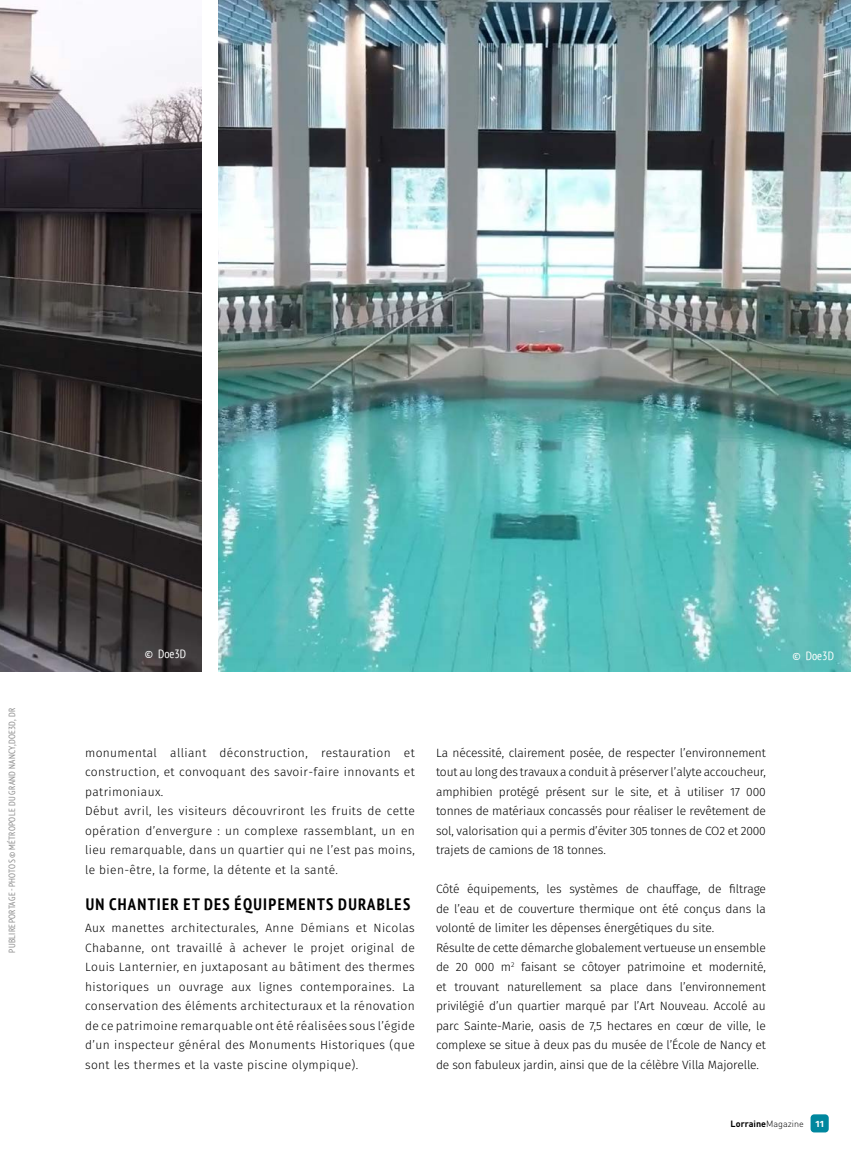
<style>
.page{position:relative;width:851px;height:1149px;background:#fff}
.page>*{position:absolute;margin:0;border:0;box-sizing:border-box;transform-origin:0 0}
.t1{font:700 condensed 16.5px "PT Sans";letter-spacing:.08em;color:#000}
.t2{font:300 12px/19.5px "Fira Sans";letter-spacing:-.01em;color:#000;text-align:justify}
.t3{font:300 12px/19.5px "Fira Sans";letter-spacing:.03em;color:#000}
.t4{font:condensed 12px "PT Sans";color:#fff}
.t5{font:condensed 9px "PT Sans";letter-spacing:.04em;color:#878787}
.t6{font:700 9px "DIN Pro";color:#000}
.t7{font:700 9px "Fira Sans";color:#fff}
.s1{font-weight:300}
</style>
<div class="page">
<div style="left:810px;top:1113px;width:18px;height:19px;background:#00879e;border-radius:4px"></div>
<img style="left:0;top:5px;width:201px;height:666px">
<img style="left:218px;top:0;width:632px;height:671px">
<p class="t5" style="left:6px;top:952px;width:247px;rotate:-90deg">PUBLIREPORTAGE - PHOTOS © MÉTROPOLE DU GRAND NANCY, DOE3D, DR</p>
<p class="t4" style="left:145px;top:645px;width:43px">© Doe3D</p>
<p class="t4" style="left:792px;top:648px;width:43px">© Doe3D</p>
<p class="t3" style="left:85px;top:743px;width:331px">monumental alliant déconstruction, restauration et construction, et convoquant des savoir-faire innovants et patrimoniaux.<br>Début avril, les visiteurs découvriront les fruits de cette opération d’envergure : un complexe rassemblant, un en lieu remarquable, dans un quartier qui ne l’est pas moins, le bien-être, la forme, la détente et la santé.</p>
<h1 class="t1" style="left:86px;top:893px;width:326px">UN CHANTIER ET DES ÉQUIPEMENTS DURABLES</h1>
<p class="t2" style="left:85px;top:918px;width:331px">Aux manettes architecturales, Anne Démians et Nicolas Chabanne, ont travaillé à achever le projet original de Louis Lanternier, en juxtaposant au bâtiment des thermes historiques un ouvrage aux lignes contemporaines. La conservation des éléments architecturaux et la rénovation de ce patrimoine remarquable ont été réalisées sous l’égide d’un inspecteur général des Monuments Historiques (que sont les thermes et la vaste piscine olympique).</p>
<p class="t2" style="left:436px;top:743px;width:331px">La nécessité, clairement posée, de respecter l’environnement tout au long des travaux a conduit à préserver l’alyte accoucheur, amphibien protégé présent sur le site, et à utiliser 17 000 tonnes de matériaux concassés pour réaliser le revêtement de sol, valorisation qui a permis d’éviter 305 tonnes de CO2 et 2000 trajets de camions de 18 tonnes.</p>
<p class="t2" style="left:436px;top:879px;width:331px;text-align:left">Côté équipements, les systèmes de chauffage, de filtrage de l’eau et de couverture thermique ont été conçus dans la volonté de limiter les dépenses énergétiques du site.<br>Résulte de cette démarche globalement vertueuse un ensemble de 20 000 m<sup>2</sup> faisant se côtoyer patrimoine et modernité, et trouvant naturellement sa place dans l’environnement privilégié d’un quartier marqué par l’Art Nouveau. Accolé au parc Sainte-Marie, oasis de 7,5 hectares en cœur de ville, le complexe se situe à deux pas du musée de l’École de Nancy et de son fabuleux jardin, ainsi que de la célèbre Villa Majorelle.</p>
<p class="t6" style="left:730px;top:1115px;width:75px">Lorraine<span class="s1">Magazine</span></p>
<p class="t7" style="left:815px;top:1117px;width:10px">11</p>
</div>
